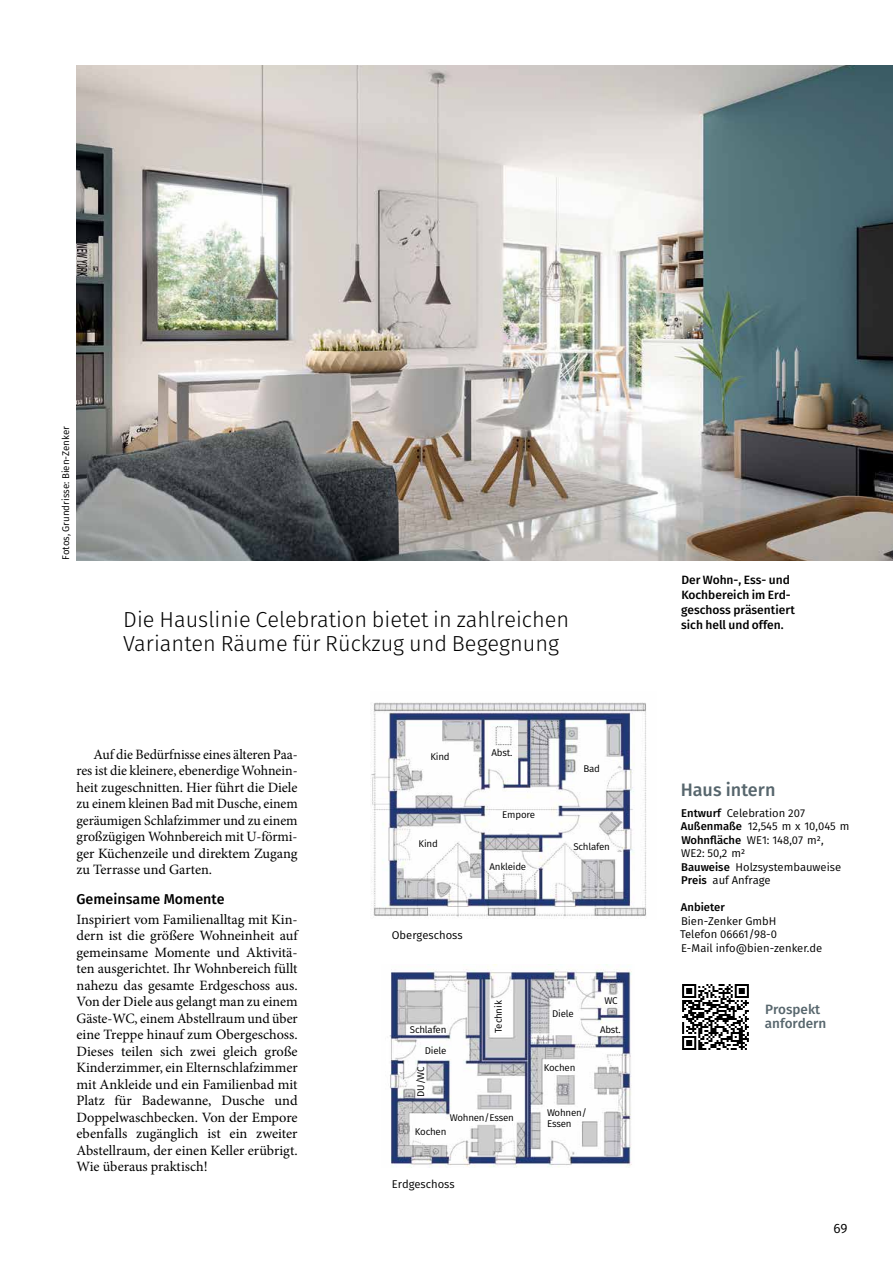
<style>
.page{position:relative;width:893px;height:1263px;background:#fff}
.page>*{position:absolute;margin:0;border:0;box-sizing:border-box;transform-origin:0 0}
.t1{font:300 21.75px/24.8px "Fira Sans";color:#000}
.t2{font:500 18px "Fira Sans";color:#57666d}
.t3{font:14.25px/16.5px "Minion Pro";color:#000;text-align:justify}
.t4{font:500 14.25px "Fira Sans";color:#000}
.t5{font:500 13.5px/14.2px "Fira Sans";color:#57666d}
.t6{font:13.5px "Fira Sans";color:#000}
.t7{font:500 12px/15px "Fira Sans";color:#000}
.t8{font:11.25px/13.5px "Fira Sans";color:#000}
.t9{font:500 11.25px "Fira Sans";color:#000}
.t10{font:9.75px/10.5px "Fira Sans";letter-spacing:-.02em;color:#000}
.t11{font:9.75px "Fira Sans";color:#000}
.s1{font-weight:500}
</style>
<div class="page">
<img style="left:371px;top:702px;width:276px;height:217px">
<img style="left:77px;top:65px;width:816px;height:496px">
<img style="left:682px;top:984px;width:67px;height:66px">
<img style="left:389px;top:965px;width:243px;height:203px">
<p class="t11" style="left:59px;top:560px;width:136px;rotate:-90deg">Fotos, Grundrisse: Bien-Zenker</p>
<h1 class="t1" style="left:123px;top:606px;width:447px">Die Hauslinie Celebration bietet in zahlreichen<br>Varianten Räume für Rückzug und Begegnung</h1>
<p class="t3" style="left:77px;top:746px;width:223px;text-indent:17px">Auf die Bedürfnisse eines älteren Paa&shy;res ist die kleinere, ebenerdige Wohnein&shy;heit zugeschnitten. Hier führt die Diele zu einem kleinen Bad mit Dusche, einem geräumigen Schlafzimmer und zu einem großzügigen Wohnbereich mit U-förmi&shy;ger Küchenzeile und direktem Zugang zu Terrasse und Garten.</p>
<p class="t4" style="left:77px;top:888px;width:150px">Gemeinsame Momente</p>
<p class="t3" style="left:77px;top:911px;width:223px">Inspiriert vom Familienalltag mit Kin&shy;dern ist die größere Wohneinheit auf gemeinsame Momente und Aktivitä&shy;ten ausgerichtet. Ihr Wohnbereich füllt nahezu das gesamte Erdgeschoss aus.<br>Von der Diele aus gelangt man zu einem Gäste-WC, einem Abstellraum und über eine Treppe hinauf zum Obergeschoss.<br>Dieses teilen sich zwei gleich große Kinderzimmer, ein Elternschlafzimmer mit Ankleide und ein Familienbad mit Platz für Badewanne, Dusche und Doppelwaschbecken. Von der Empore ebenfalls zugänglich ist ein zweiter Abstellraum, der einen Keller erübrigt.<br>Wie überaus praktisch!</p>
<p class="t10" style="left:430px;top:751px;width:21px">Kind</p>
<p class="t10" style="left:419px;top:838px;width:21px">Kind</p>
<p class="t8" style="left:392px;top:928px;width:72px">Obergeschoss</p>
<p class="t10" style="left:410px;top:1024px;width:38px">Schlafen</p>
<p class="t10" style="left:425px;top:1045px;width:23px">Diele</p>
<p class="t10" style="left:415px;top:1097px;width:32px;rotate:-90deg">DU/WC</p>
<p class="t10" style="left:492px;top:747px;width:22px">Abst.</p>
<p class="t10" style="left:502px;top:809px;width:34px">Empore</p>
<p class="t10" style="left:489px;top:861px;width:38px">Ankleide</p>
<p class="t10" style="left:583px;top:763px;width:18px">Bad</p>
<p class="t10" style="left:573px;top:841px;width:38px">Schlafen</p>
<p class="t10" style="left:493px;top:1033px;width:34px;rotate:-90deg">Technik</p>
<p class="t10" style="left:552px;top:1008px;width:23px">Diele</p>
<p class="t10" style="left:544px;top:1062px;width:33px">Kochen</p>
<p class="t10" style="left:605px;top:995px;width:15px">WC</p>
<p class="t10" style="left:600px;top:1024px;width:22px">Abst.</p>
<p class="t10" style="left:450px;top:1112px;width:66px">Wohnen/Essen</p>
<p class="t10" style="left:547px;top:1107px;width:41px">Wohnen/<br>Essen</p>
<p class="t10" style="left:415px;top:1126px;width:33px">Kochen</p>
<p class="t8" style="left:392px;top:1177px;width:64px">Erdgeschoss</p>
<p class="t7" style="left:681px;top:571px;width:115px">Der Wohn-, Ess- und<br>Kochbereich im Erd&shy;geschoss präsentiert sich hell und offen.</p>
<p class="t2" style="left:681px;top:775px;width:96px">Haus intern</p>
<p class="t8" style="left:681px;top:806px;width:170px"><span class="s1">Entwurf</span> Celebration 207<br><span class="s1">Außenmaße</span> 12,545 m x 10,045 m<br><span class="s1">Wohnfläche</span> WE1: 148,07 m2,<br>WE2: 50,2 m2<br><span class="s1">Bauweise</span> Holzsystembauweise<br><span class="s1">Preis</span> auf Anfrage</p>
<p class="t9" style="left:681px;top:898px;width:45px">Anbieter</p>
<p class="t8" style="left:680px;top:914px;width:143px">Bien-Zenker GmbH<br>Telefon 06661/98-0<br>E-Mail info@bien-zenker.de</p>
<p class="t5" style="left:765px;top:1001px;width:63px">Prospekt anfordern</p>
<p class="t6" style="left:833px;top:1218px;width:16px">69</p>
</div>
